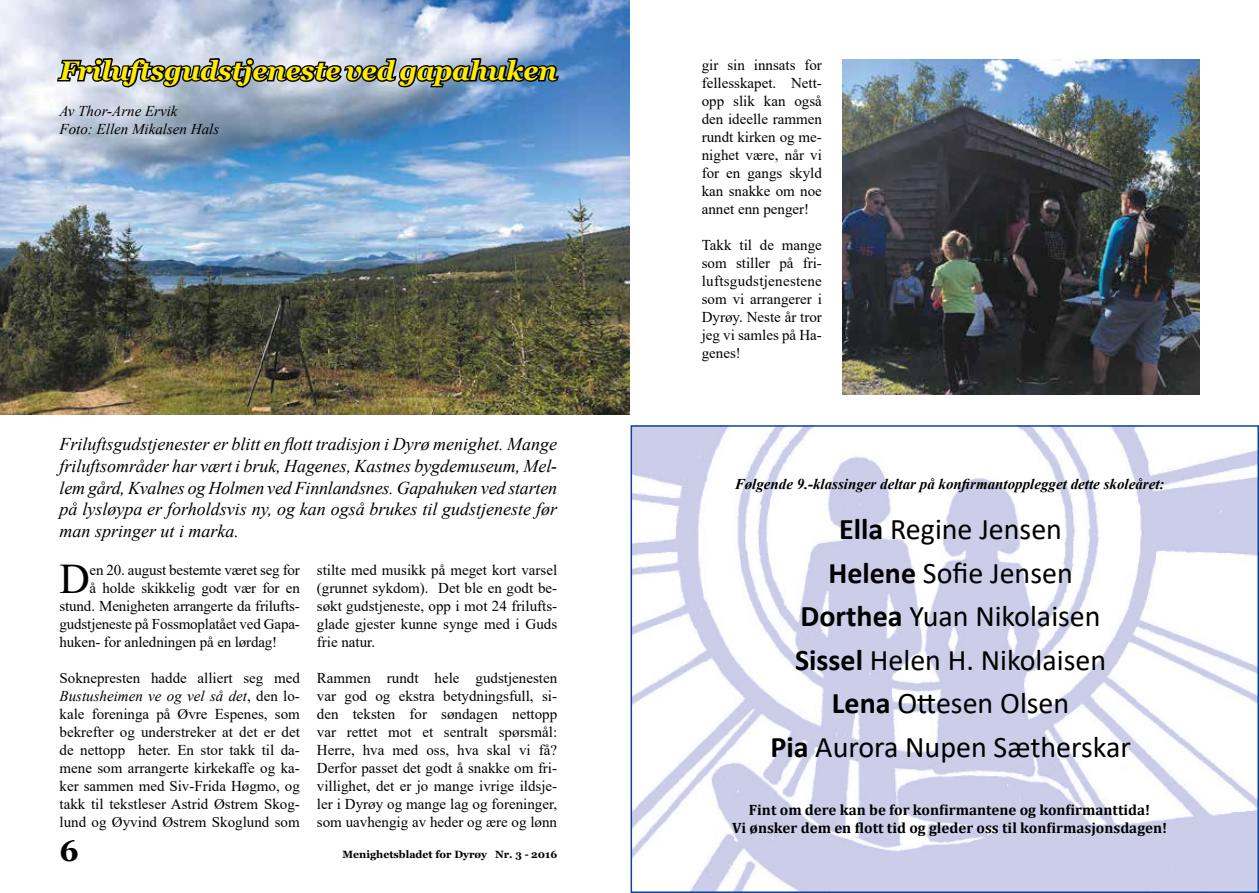
<style>
.page{position:relative;width:1259px;height:893px;background:#fff}
.page>*{position:absolute;margin:0;border:0;box-sizing:border-box;transform-origin:0 0}
.t1{font:42.15px "Times New Roman";color:#000}
.t2{font:30px/43.5px "Calibri";color:#000;text-align:center}
.t3{font:700 30px "Georgia";color:#000}
.t4{font:italic 700 27px "Georgia";letter-spacing:-.005em;color:#ffed00}
.t5{font:italic 18px/21.6px "Times New Roman";color:#000;text-align:justify}
.t6{font:15px/18px "Times New Roman";color:#000;text-align:justify}
.t7{font:700 15px/18px "Cambria";color:#000;text-align:center}
.t8{font:italic 700 15px "Times New Roman";color:#000}
.t9{font:italic 15px/18px "Times New Roman";color:#000}
.t10{font:700 10.5px "Georgia";color:#000}
.s1{font-style:italic}
.s2{font-weight:700}
</style>
<div class="page">
<img style="left:633px;top:428px;width:623px;height:462px">
<div style="left:630px;top:425px;width:629px;height:468px;border:2px solid #0f4496"></div>
<img style="left:0;top:0;width:629px;height:415px">
<svg style="left:55px;top:37px;width:506px;height:73px"></svg>
<img style="left:842px;top:60px;width:357px;height:334px">
<h3 class="t4" style="left:60px;top:53px;width:499px">Friluftsgudstjeneste ved gapahuken</h3>
<p class="t9" style="left:60px;top:102px;width:161px">Av Thor-Arne Ervik<br>Foto: Ellen Mikalsen Hals</p>
<p class="t5" style="left:60px;top:433px;width:499px">Friluftsgudstjenester er blitt en flott tradisjon i Dyrø menighet. Mange friluftsområder har vært i bruk, Hagenes, Kastnes bygdemuseum, Mel&shy;lem gård, Kvalnes og Holmen ved Finnlandsnes. Gapahuken ved starten på lysløypa er forholdsvis ny, og kan også brukes til gudstjeneste før man springer ut i marka.</p>
<h1 class="t1" style="left:60px;top:549px;width:32px">D</h1>
<p class="t6" style="left:90px;top:560px;width:212px">en 20. august bestemte været seg for</p>
<p class="t6" style="left:317px;top:560px;width:242px">stilte med musikk på meget kort varsel (grunnet sykdom). Det ble en godt be&shy;søkt gudstjeneste, opp i mot 24 frilufts&shy;glade gjester kunne synge med i Guds frie natur.</p>
<p class="t6" style="left:317px;top:668px;width:242px">Rammen rundt hele gudstjenesten var god og ekstra betydningsfull, si&shy;den teksten for søndagen nettopp var rettet mot et sentralt spørsmål:<br>Herre, hva med oss, hva skal vi få?<br>Derfor passet det godt å snakke om fri&shy;villighet, det er jo mange ivrige ildsje&shy;ler i Dyrøy og mange lag og foreninger, som uavhengig av heder og ære og lønn</p>
<p class="t6" style="left:90px;top:578px;width:212px">å holde skikkelig godt vær for en</p>
<p class="t6" style="left:60px;top:596px;width:242px">stund. Menigheten arrangerte da frilufts-</p>
<p class="t6" style="left:60px;top:614px;width:242px">gudstjeneste på Fossmoplatået ved Gapa-</p>
<p class="t6" style="left:60px;top:632px;width:219px">huken- for anledningen på en lørdag!</p>
<p class="t6" style="left:60px;top:668px;width:242px">Soknepresten hadde alliert seg med <span class="s1">Bustusheimen ve og vel så det</span>, den lo&shy;kale foreninga på Øvre Espenes, som bekrefter og understreker at det er det de nettopp heter. En stor takk til da&shy;mene som arrangerte kirkekaffe og ka&shy;ker sammen med Siv-Frida Høgmo, og takk til tekstleser Astrid Østrem Skog&shy;lund og Øyvind Østrem Skoglund som</p>
<h2 class="t3" style="left:60px;top:832px;width:21px">6</h2>
<p class="t10" style="left:342px;top:848px;width:216px">Menighetsbladet for Dyrøy Nr. 3 - 2016</p>
<p class="t6" style="left:702px;top:55px;width:122px">gir sin innsats for fellesskapet. Nett&shy;opp slik kan også den ideelle rammen rundt kirken og me&shy;nighet være, når vi for en gangs skyld kan snakke om noe annet enn penger!</p>
<p class="t6" style="left:702px;top:235px;width:122px">Takk til de mange som stiller på fri&shy;luftsgudstjenestene som vi arrangerer i Dyrøy. Neste år tror jeg vi samles på Ha&shy;genes!</p>
<p class="t8" style="left:735px;top:473px;width:431px">Følgende 9.-klassinger deltar på konfirmantopplegget dette skoleåret:</p>
<h2 class="t2" style="left:770px;top:507px;width:362px"><span class="s2">Ella</span> Regine Jensen<br><span class="s2">Helene</span> Sofie Jensen<br><span class="s2">Dorthea</span> Yuan Nikolaisen<br><span class="s2">Sissel</span> Helen H. Nikolaisen<br><span class="s2">Lena</span> Ottesen Olsen<br><span class="s2">Pia</span> Aurora Nupen Sætherskar</h2>
<p class="t7" style="left:732px;top:801px;width:437px">Fint om dere kan be for konfirmantene og konfirmanttida!<br>Vi ønsker dem en flott tid og gleder oss til konfirmasjonsdagen!</p>
</div>
